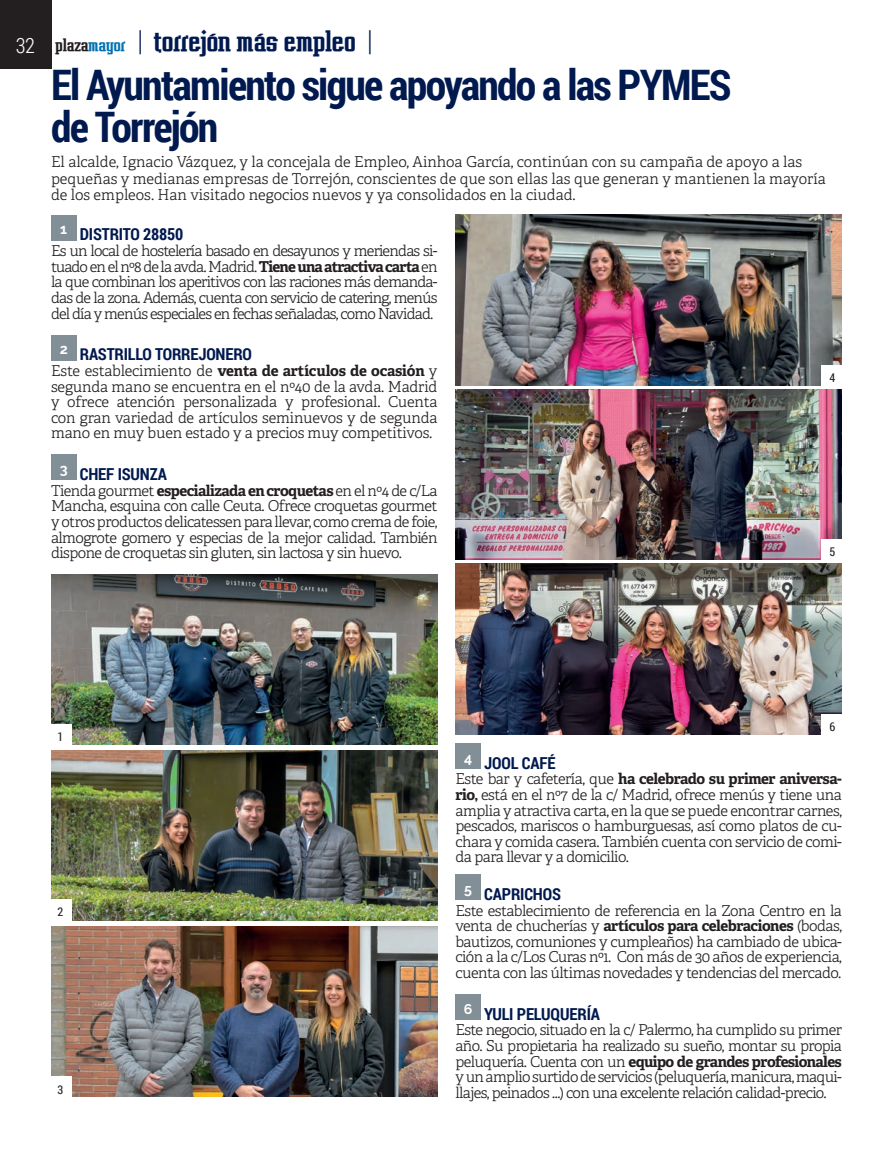
<style>
.page{position:relative;width:893px;height:1149px;background:#fff}
.page>*{position:absolute;margin:0;border:0;box-sizing:border-box;transform-origin:0 0}
.t1{font:700 42px/42px "Roboto Condensed";letter-spacing:-.04em;color:#00194f}
.t2{font:700 27px "Vahika";letter-spacing:-.02em;color:#00194f}
.t3{font:700 16.5px "Roboto Condensed";letter-spacing:-.01em;color:#00194f}
.t4{font:300 15px/15.6px "Adelle";letter-spacing:-.02em;color:#231f20;text-align:justify}
.t5{font:300 15px/16.5px "Adelle";color:#231f20}
.t6{font:12px "Roboto Condensed";color:#231f20}
.s1{font-family:"Roboto Condensed";font-weight:300;font-size:21px;color:#fff}
.s2{font-size:16.5px;color:#231f20}
.s3{font-size:16.5px;color:#0371b0}
.s4{font-weight:400}
.s5{font-weight:700}
</style>
<div class="page">
<img style="left:455px;top:215px;width:387px;height:170px">
<div style="left:0;top:0;width:51px;height:68px;background:#231f20"></div>
<div style="left:51px;top:215px;width:26px;height:25px;background:#828f96"></div>
<div style="left:51px;top:334px;width:26px;height:26px;background:#828f96"></div>
<div style="left:51px;top:454px;width:26px;height:26px;background:#828f96"></div>
<div style="left:455px;top:743px;width:26px;height:25px;background:#828f96"></div>
<div style="left:455px;top:874px;width:26px;height:25px;background:#828f96"></div>
<div style="left:455px;top:993px;width:26px;height:26px;background:#828f96"></div>
<img style="left:51px;top:926px;width:386px;height:170px">
<img style="left:51px;top:574px;width:386px;height:170px">
<div style="left:50px;top:724px;width:21px;height:21px;background:#fff"></div>
<img style="left:51px;top:750px;width:386px;height:169px">
<div style="left:50px;top:898px;width:21px;height:21px;background:#fff"></div>
<div style="left:50px;top:1076px;width:21px;height:21px;background:#fff"></div>
<img style="left:455px;top:563px;width:387px;height:170px">
<img style="left:455px;top:389px;width:387px;height:170px">
<div style="left:822px;top:365px;width:21px;height:21px;background:#fff"></div>
<div style="left:822px;top:539px;width:21px;height:21px;background:#fff"></div>
<div style="left:822px;top:713px;width:21px;height:22px;background:#fff"></div>
<h2 class="t2" style="left:16px;top:24px;width:358px"><span class="s1">32</span> <span class="s2">plaza</span><span class="s3">mayor</span> <span class="s4">|</span> torrejón más empleo <span class="s4">|</span></h2>
<h1 class="t1" style="left:51px;top:62px;width:682px">El Ayuntamiento sigue apoyando a las PYMES de Torrejón</h1>
<p class="t5" style="left:51px;top:154px;width:776px">El alcalde, Ignacio Vázquez, y la concejala de Empleo, Ainhoa García, continúan con su campaña de apoyo a las pequeñas y medianas empresas de Torrejón, conscientes de que son ellas las que generan y mantienen la mayoría de los empleos. Han visitado negocios nuevos y ya consolidados en la ciudad.</p>
<p class="t3" style="left:60px;top:223px;width:125px"><sup>1</sup> DISTRITO 28850</p>
<p class="t4" style="left:51px;top:243px;width:388px">Es un local de hostelería basado en desayunos y meriendas si&shy;tuado en el nº8 de la avda. Madrid. <span class="s5">Tiene una atractiva carta</span> en la que combinan los aperitivos con las raciones más demanda&shy;das de la zona. Además, cuenta con servicio de catering, menús del día y menús especiales en fechas señaladas, como Navidad.</p>
<p class="t3" style="left:60px;top:342px;width:194px"><sup>2</sup> RASTRILLO TORREJONERO</p>
<p class="t4" style="left:51px;top:363px;width:388px">Este establecimiento de <span class="s5">venta de artículos de ocasión</span> y segunda mano se encuentra en el nº40 de la avda. Madrid y ofrece atención personalizada y profesional. Cuenta con gran variedad de artículos seminuevos y de segunda mano en muy buen estado y a precios muy competitivos.</p>
<p class="t3" style="left:60px;top:462px;width:109px"><sup>3</sup> CHEF ISUNZA</p>
<p class="t4" style="left:51px;top:482px;width:388px">Tienda gourmet <span class="s5">especializada en croquetas</span> en el nº4 de c/La Mancha, esquina con calle Ceuta. Ofrece croquetas gourmet y otros productos delicatessen para llevar, como crema de foie, almogrote gomero y especias de la mejor calidad. También dispone de croquetas sin gluten, sin lactosa y sin huevo.</p>
<p class="t6" style="left:829px;top:369px;width:7px">4</p>
<p class="t6" style="left:829px;top:543px;width:7px">5</p>
<p class="t6" style="left:58px;top:728px;width:7px">1</p>
<p class="t6" style="left:58px;top:903px;width:7px">2</p>
<p class="t6" style="left:58px;top:1080px;width:7px">3</p>
<p class="t6" style="left:829px;top:718px;width:7px">6</p>
<p class="t3" style="left:464px;top:751px;width:93px"><sup>4</sup> JOOL CAFÉ</p>
<p class="t4" style="left:455px;top:771px;width:388px">Este bar y cafetería, que <span class="s5">ha celebrado su primer aniversa&shy;rio,</span> está en el nº7 de la c/ Madrid, ofrece menús y tiene una amplia y atractiva carta, en la que se puede encontrar carnes, pescados, mariscos o hamburguesas, así como platos de cu&shy;chara y comida casera. También cuenta con servicio de comi&shy;da para llevar y a domicilio.</p>
<p class="t3" style="left:464px;top:882px;width:98px"><sup>5</sup> CAPRICHOS</p>
<p class="t4" style="left:455px;top:902px;width:388px">Este establecimiento de referencia en la Zona Centro en la venta de chucherías y <span class="s5">artículos para celebraciones</span> (bodas, bautizos, comuniones y cumpleaños) ha cambiado de ubica&shy;ción a la c/Los Curas nº1. Con más de 30 años de experiencia, cuenta con las últimas novedades y tendencias del mercado.</p>
<p class="t3" style="left:464px;top:1002px;width:138px"><sup>6</sup> YULI PELUQUERÍA</p>
<p class="t4" style="left:455px;top:1022px;width:388px">Este negocio, situado en la c/ Palermo, ha cumplido su primer año. Su propietaria ha realizado su sueño, montar su propia peluquería. Cuenta con un <span class="s5">equipo de grandes profesionales </span>y un amplio surtido de servicios (peluquería, manicura, maqui&shy;llajes, peinados …) con una excelente relación calidad-precio.</p>
</div>
